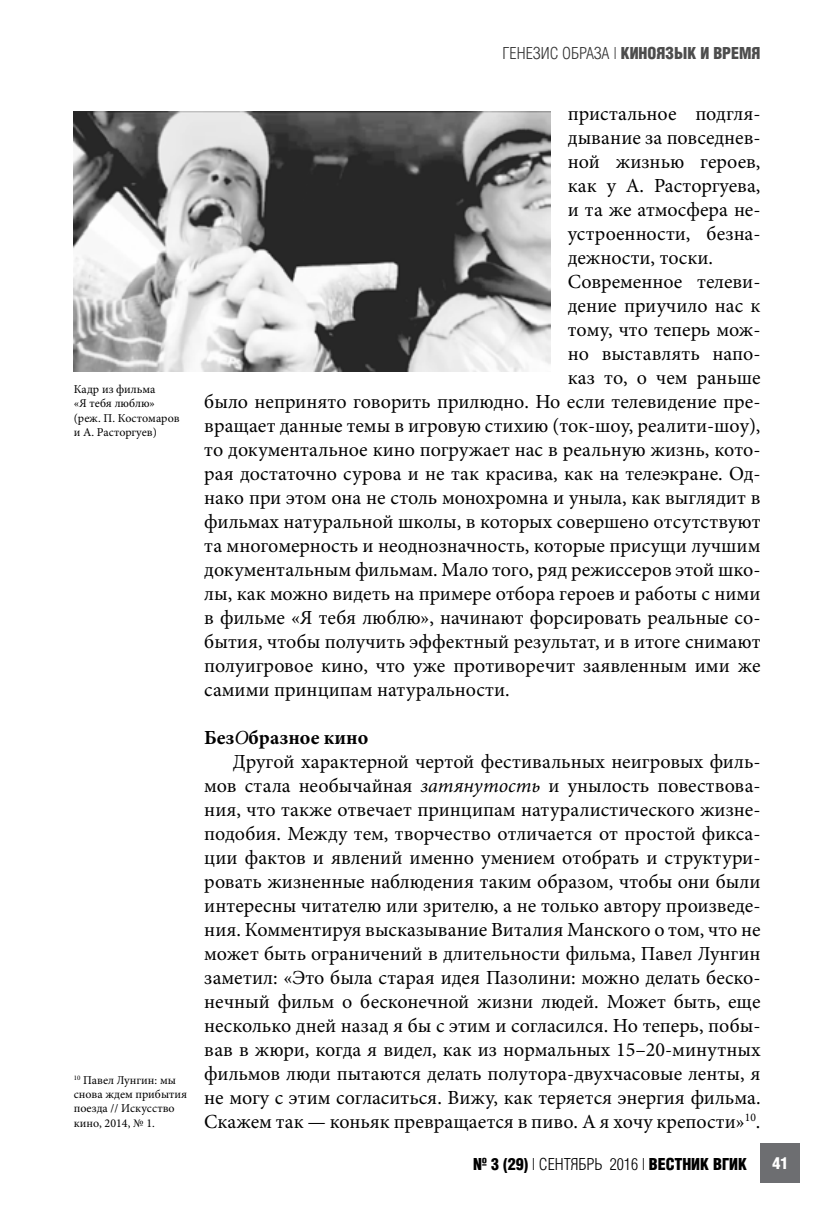
<style>
.page{position:relative;width:823px;height:1219px;background:#fff}
.page>*{position:absolute;margin:0;border:0;box-sizing:border-box;transform-origin:0 0}
.t1{font:20px "Minion Pro";color:#000}
.t2{font:700 20px "Minion Pro";color:#000}
.t3{font:700 16px "AG Letterica Cond L";color:#000}
.t4{font:16px "AG Letterica Cond L";color:#333}
.t5{font:700 16px "AG Letterica Cond L";color:#fff}
.t6{font:12px/14.4px "Minion Pro";color:#000}
.s1{font-weight:700;color:#4d4d4d}
.s2{font-weight:400;font-style:italic}
.s3{font-style:italic}
.s4{font-weight:400}
</style>
<div class="page">
<div style="left:760px;top:1143px;width:39px;height:40px;background:#6d6e71"></div>
<img style="left:73px;top:111px;width:477px;height:261px">
<p class="t4" style="left:502px;top:44px;width:259px">ГЕНЕЗИС ОБРАЗА | <span class="s1">КИНОЯЗЫК И ВРЕМЯ</span></p>
<p class="t6" style="left:74px;top:382px;width:107px">Кадр из фильма<br>«Я тебя люблю» (реж. П. Костомаров и А. Расторгуев)</p>
<p class="t6" style="left:74px;top:1072px;width:115px"><sup>10</sup> Павел Лунгин: мы снова ждем прибытия поезда // Искусство кино, 2014, № 1.</p>
<p class="t1" style="left:567px;top:100px;width:194px">пристальное подгля-</p>
<p class="t1" style="left:567px;top:124px;width:194px">дывание за повседнев-</p>
<p class="t1" style="left:567px;top:148px;width:194px">ной жизнью героев,</p>
<p class="t1" style="left:567px;top:172px;width:194px">как у А. Расторгуева,</p>
<p class="t1" style="left:567px;top:196px;width:194px">и та же атмосфера не-</p>
<p class="t1" style="left:567px;top:220px;width:194px">устроенности, безна-</p>
<p class="t1" style="left:567px;top:244px;width:147px">дежности, тоски.</p>
<p class="t1" style="left:567px;top:268px;width:194px">Современное телеви-</p>
<p class="t1" style="left:567px;top:292px;width:194px">дение приучило нас к</p>
<p class="t1" style="left:567px;top:316px;width:194px">тому, что теперь мож-</p>
<p class="t1" style="left:567px;top:340px;width:194px">но выставлять напо-</p>
<p class="t1" style="left:567px;top:364px;width:194px">каз то, о чем раньше</p>
<p class="t1" style="left:204px;top:388px;width:557px">было непринято говорить прилюдно. Но если телевидение пре-</p>
<p class="t1" style="left:204px;top:412px;width:557px">вращает данные темы в игровую стихию (ток-шоу, реалити-шоу),</p>
<p class="t1" style="left:204px;top:436px;width:557px">то документальное кино погружает нас в реальную жизнь, кото-</p>
<p class="t1" style="left:204px;top:460px;width:557px">рая достаточно сурова и не так красива, как на телеэкране. Од-</p>
<p class="t1" style="left:204px;top:484px;width:557px">нако при этом она не столь монохромна и уныла, как выглядит в</p>
<p class="t1" style="left:204px;top:508px;width:557px">фильмах натуральной школы, в которых совершено отсутствуют</p>
<p class="t1" style="left:204px;top:532px;width:557px">та многомерность и неоднозначность, которые присущи лучшим</p>
<p class="t1" style="left:204px;top:556px;width:557px">документальным фильмам. Мало того, ряд режиссеров этой шко-</p>
<p class="t1" style="left:204px;top:580px;width:557px">лы, как можно видеть на примере отбора героев и работы с ними</p>
<p class="t1" style="left:204px;top:604px;width:557px">в фильме «Я тебя люблю», начинают форсировать реальные со-</p>
<p class="t1" style="left:204px;top:628px;width:557px">бытия, чтобы получить эффектный результат, и в итоге снимают</p>
<p class="t1" style="left:204px;top:652px;width:557px">полуигровое кино, что уже противоречит заявленным ими же</p>
<p class="t1" style="left:204px;top:676px;width:307px">самими принципам натуральности.</p>
<p class="t2" style="left:204px;top:724px;width:165px">Без<span class="s2">О</span>бразное кино</p>
<p class="t1" style="left:232px;top:748px;width:529px">Другой характерной чертой фестивальных неигровых филь-</p>
<p class="t1" style="left:204px;top:772px;width:557px">мов стала необычайная <span class="s3">затянутость</span> и унылость повествова-</p>
<p class="t1" style="left:204px;top:796px;width:557px">ния, что также отвечает принципам натуралистического жизне-</p>
<p class="t1" style="left:204px;top:820px;width:557px">подобия. Между тем, творчество отличается от простой фикса-</p>
<p class="t1" style="left:204px;top:844px;width:557px">ции фактов и явлений именно умением отобрать и структури-</p>
<p class="t1" style="left:204px;top:868px;width:557px">ровать жизненные наблюдения таким образом, чтобы они были</p>
<p class="t1" style="left:204px;top:892px;width:557px">интересны читателю или зрителю, а не только автору произведе-</p>
<p class="t1" style="left:204px;top:916px;width:557px">ния. Комментируя высказывание Виталия Манского о том, что не</p>
<p class="t1" style="left:204px;top:940px;width:557px">может быть ограничений в длительности фильма, Павел Лунгин</p>
<p class="t1" style="left:204px;top:964px;width:557px">заметил: «Это была старая идея Пазолини: можно делать беско-</p>
<p class="t1" style="left:204px;top:988px;width:557px">нечный фильм о бесконечной жизни людей. Может быть, еще</p>
<p class="t1" style="left:204px;top:1012px;width:557px">несколько дней назад я бы с этим и согласился. Но теперь, побы-</p>
<p class="t1" style="left:204px;top:1036px;width:557px">вав в жюри, когда я видел, как из нормальных 15–20-минутных</p>
<p class="t1" style="left:204px;top:1060px;width:557px">фильмов люди пытаются делать полутора-двухчасовые ленты, я</p>
<p class="t1" style="left:204px;top:1084px;width:557px">не могу с этим согласиться. Вижу, как теряется энергия фильма.</p>
<p class="t1" style="left:204px;top:1108px;width:557px">Скажем так — коньяк превращается в пиво. А я хочу крепости»<sup>10</sup>.</p>
<p class="t3" style="left:473px;top:1154px;width:275px">№ 3 (29) <span class="s4">| СЕНТЯБРЬ 2016 |</span> ВЕСТНИК ВГИК</p>
<p class="t5" style="left:772px;top:1153px;width:17px">41</p>
</div>
